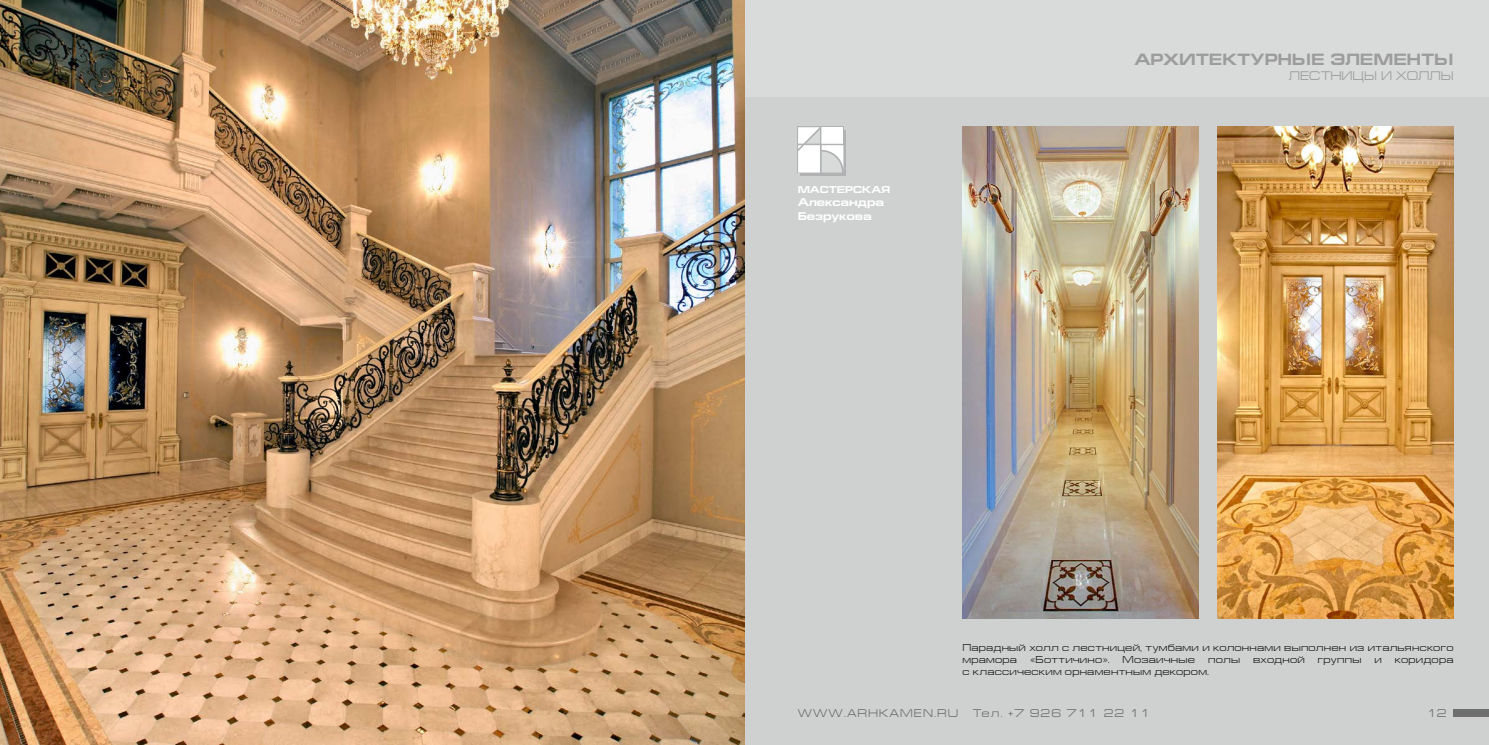
<style>
.page{position:relative;width:1489px;height:745px;background:#fff}
.page>*{position:absolute;margin:0;border:0;box-sizing:border-box;transform-origin:0 0}
.t1{font:700 16.38px "Europe Extended C";color:#9c9c9d}
.t2{font:12.5px "Europe Extended C";color:#9c9c9d}
.t3{font:11.25px "Europe Extended C";letter-spacing:.09em;color:#6e6e6e}
.t4{font:700 11.25px/13.5px "Europe Extended C";color:#fff}
.t5{font:10px/12px "Europe Extended C";letter-spacing:.02em;color:#181716}
.t6{font:700 10px "Europe Extended C";color:#fff}
</style>
<div class="page">
<div style="left:744px;top:0;width:744px;height:106px;background:#d9dada"></div>
<div style="left:744px;top:97px;width:744px;height:647px;background:#cfd0d0"></div>
<div style="left:1453px;top:709px;width:35px;height:7px;background:#6e6e6e"></div>
<div style="left:800px;top:130px;width:45px;height:45px;background:#b1b2b3"></div>
<svg style="left:797px;top:127px;width:47px;height:46px;background:#eaeaeb"></svg>
<img style="left:1217px;top:127px;width:236px;height:490px">
<img style="left:962px;top:127px;width:236px;height:490px">
<img style="left:0;top:0;width:744px;height:744px">
<p class="t6" style="left:797px;top:184px;width:94px">МАСТЕРСКАЯ</p>
<p class="t4" style="left:797px;top:196px;width:88px">Александра<br>Безрукова</p>
<h1 class="t1" style="left:1134px;top:50px;width:320px">АРХИТЕКТУРНЫЕ ЭЛЕМЕНТЫ</h1>
<p class="t2" style="left:1288px;top:68px;width:166px">ЛЕСТНИЦЫ И ХОЛЛЫ</p>
<p class="t5" style="left:962px;top:641px;width:492px">Парадный холл с лестницей, тумбами и колоннами выполнен из итальянского мрамора</p>
<p class="t5" style="left:1030px;top:653px;width:81px">«Боттичино».</p>
<p class="t5" style="left:1122px;top:653px;width:74px">Мозаичные</p>
<p class="t5" style="left:1208px;top:653px;width:33px">полы</p>
<p class="t5" style="left:1252px;top:653px;width:53px">входной</p>
<p class="t5" style="left:1317px;top:653px;width:45px">группы</p>
<p class="t5" style="left:1374px;top:653px;width:9px">и</p>
<p class="t5" style="left:1394px;top:653px;width:60px">коридора</p>
<p class="t5" style="left:962px;top:665px;width:248px">с классическим орнаментным декором.</p>
<p class="t3" style="left:797px;top:707px;width:162px">WWW.ARHKAMEN.RU</p>
<p class="t3" style="left:972px;top:707px;width:179px">Тел. +7 926 711 22 11</p>
<p class="t3" style="left:1426px;top:707px;width:21px">12</p>
</div>
